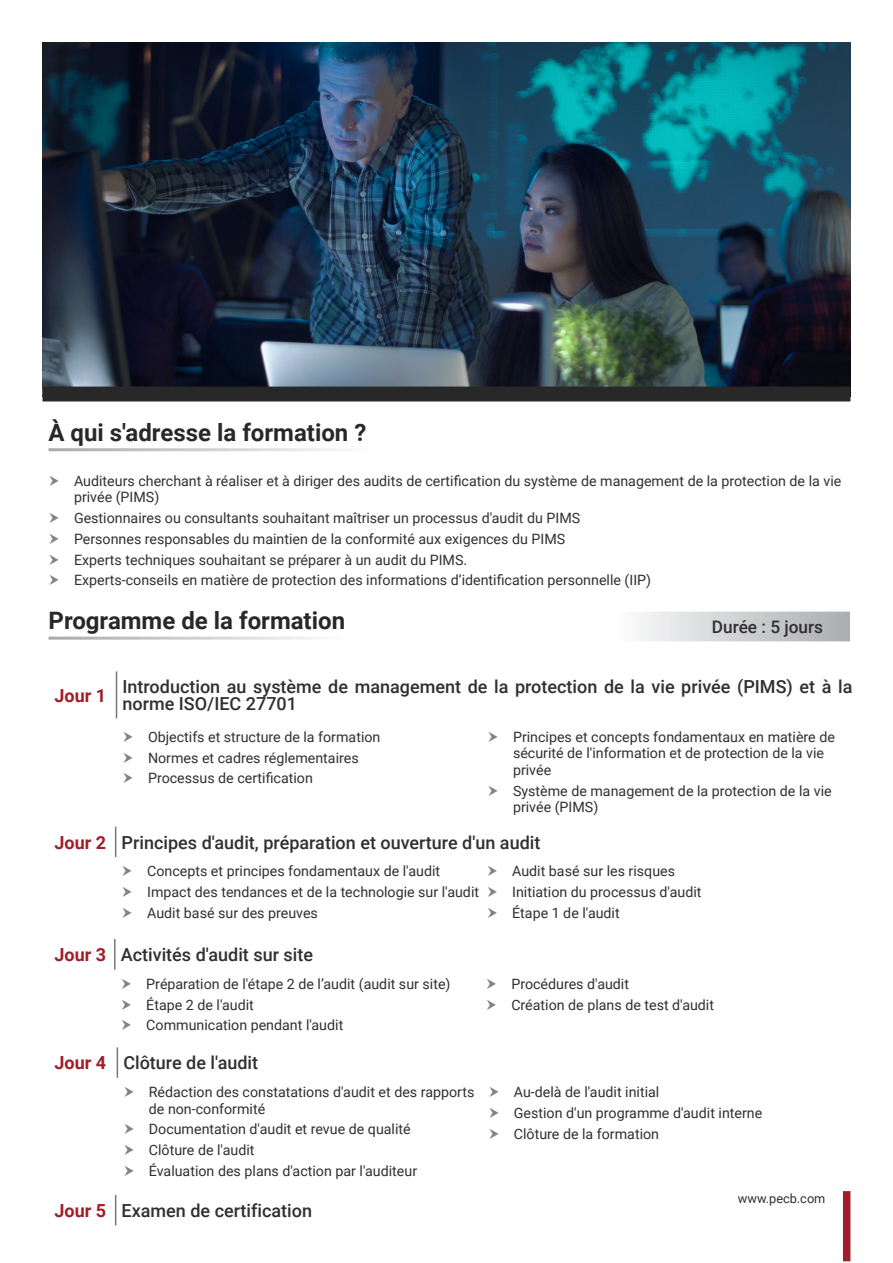
<style>
.page{position:relative;width:893px;height:1263px;background:#fff}
.page>*{position:absolute;margin:0;border:0;box-sizing:border-box;transform-origin:0 0}
.t1{font:700 24px "Roboto";color:#282829}
.t2{font:500 18px/16.5px "Roboto";color:#312f30}
.t3{font:700 18px "Roboto";color:#a11e29}
.t4{font:500 17.25px "Roboto";color:#312f30}
.t5{font:14.25px/16.5px "Roboto";color:#312f30}
.Bullet_Points{font:12.75px "Roboto";color:#312f30}
</style>
<div class="page">
<img style="left:43px;top:43px;width:807px;height:344px">
<div style="left:43px;top:387px;width:807px;height:14px;background:#282829"></div>
<svg style="left:642px;top:612px;width:208px;height:30px;background:#cfd0d2"></svg>
<hr style="left:116px;top:671px;width:1px;height:47px;background:#76787b">
<hr style="left:115px;top:827px;width:1px;height:30px;background:#76787b">
<hr style="left:114px;top:939px;width:2px;height:30px;background:#76787b">
<hr style="left:117px;top:1047px;width:1px;height:31px;background:#76787b">
<hr style="left:115px;top:1195px;width:1px;height:30px;background:#76787b">
<div style="left:843px;top:1191px;width:7px;height:70px;background:#a11e29"></div>
<p class="t1" style="left:49px;top:415px;width:319px">À qui s'adresse la formation ?</p>
<p class="t5" style="left:74px;top:472px;width:769px">Auditeurs cherchant à réaliser et à diriger des audits de certification du système de management de la protection de la vie privée (PIMS)</p>
<p class="t5" style="left:74px;top:509px;width:508px">Gestionnaires ou consultants souhaitant maîtriser un processus d'audit du PIMS</p>
<p class="t5" style="left:74px;top:530px;width:493px">Personnes responsables du maintien de la conformité aux exigences du PIMS</p>
<p class="t5" style="left:74px;top:551px;width:395px">Experts techniques souhaitant se préparer à un audit du PIMS.</p>
<p class="t5" style="left:74px;top:571px;width:579px">Experts-conseils en matière de protection des informations d’identification personnelle (IIP)</p>
<p class="t1" style="left:49px;top:604px;width:298px">Programme de la formation</p>
<p class="t4" style="left:712px;top:615px;width:113px">Durée : 5 jours</p>
<p class="t3" style="left:55px;top:683px;width:53px">Jour 1</p>
<p class="t2" style="left:123px;top:678px;width:731px">Introduction au système de management de la protection de la vie privée (PIMS) et à la norme ISO/IEC 27701</p>
<p class="t5" style="left:148px;top:728px;width:234px">Objectifs et structure de la formation</p>
<p class="t5" style="left:148px;top:749px;width:212px">Normes et cadres réglementaires</p>
<p class="t5" style="left:148px;top:769px;width:166px">Processus de certification</p>
<p class="t5" style="left:513px;top:728px;width:323px">Principes et concepts fondamentaux en matière de sécurité de l'information et de protection de la vie privée</p>
<p class="t5" style="left:513px;top:782px;width:320px">Système de management de la protection de la vie privée (PIMS)</p>
<p class="t3" style="left:55px;top:830px;width:53px">Jour 2</p>
<p class="t2" style="left:122px;top:833px;width:420px">Principes d'audit, préparation et ouverture d'un audit</p>
<p class="t5" style="left:147px;top:862px;width:294px">Concepts et principes fondamentaux de l'audit</p>
<p class="t5" style="left:147px;top:883px;width:333px">Impact des tendances et de la technologie sur l'audit</p>
<p class="t5" style="left:147px;top:904px;width:172px">Audit basé sur des preuves</p>
<p class="t5" style="left:512px;top:862px;width:164px">Audit basé sur les risques</p>
<p class="t5" style="left:512px;top:883px;width:191px">Initiation du processus d'audit</p>
<p class="t5" style="left:512px;top:904px;width:109px">Étape 1 de l'audit</p>
<p class="t3" style="left:55px;top:942px;width:53px">Jour 3</p>
<p class="t2" style="left:121px;top:946px;width:194px">Activités d'audit sur site</p>
<p class="t5" style="left:146px;top:975px;width:306px">Préparation de l'étape 2 de l’audit (audit sur site)</p>
<p class="t5" style="left:146px;top:996px;width:109px">Étape 2 de l'audit</p>
<p class="t5" style="left:146px;top:1016px;width:198px">Communication pendant l'audit</p>
<p class="t3" style="left:55px;top:1050px;width:53px">Jour 4</p>
<p class="t2" style="left:123px;top:1054px;width:136px">Clôture de l'audit</p>
<p class="t5" style="left:149px;top:1083px;width:327px">Rédaction des constatations d'audit et des rapports de non-conformité</p>
<p class="t5" style="left:149px;top:1120px;width:263px">Documentation d'audit et revue de qualité</p>
<p class="t5" style="left:149px;top:1141px;width:107px">Clôture de l'audit</p>
<p class="t5" style="left:149px;top:1162px;width:270px">Évaluation des plans d'action par l'auditeur</p>
<p class="t3" style="left:55px;top:1198px;width:53px">Jour 5</p>
<p class="t2" style="left:122px;top:1201px;width:192px">Examen de certification</p>
<p class="t5" style="left:511px;top:975px;width:119px">Procédures d'audit</p>
<p class="t5" style="left:511px;top:996px;width:204px">Création de plans de test d'audit</p>
<p class="t5" style="left:514px;top:1083px;width:147px">Au-delà de l'audit initial</p>
<p class="t5" style="left:514px;top:1104px;width:250px">Gestion d'un programme d'audit interne</p>
<p class="t5" style="left:514px;top:1125px;width:147px">Clôture de la formation</p>
<p class="Bullet_Points" style="left:738px;top:1190px;width:89px">www.pecb.com</p>
</div>
